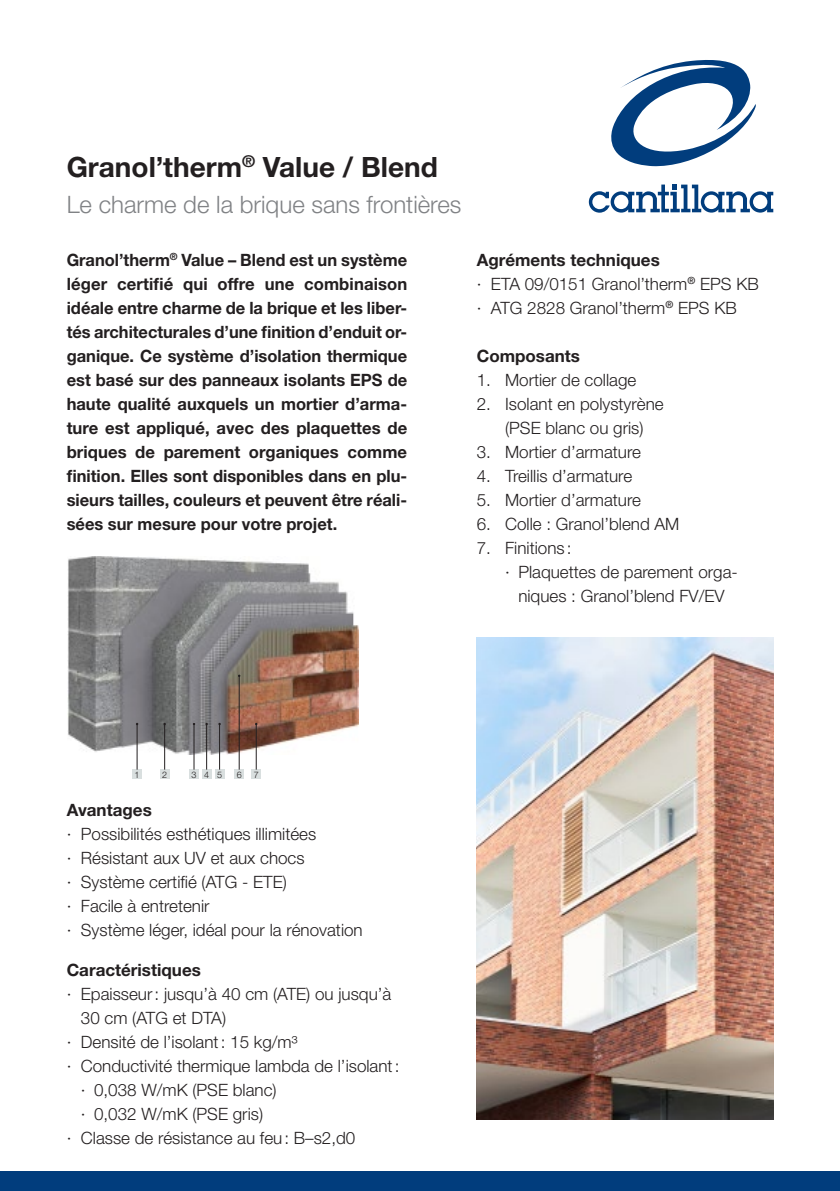
<style>
.page{position:relative;width:840px;height:1191px;background:#fff}
.page>*{position:absolute;margin:0;border:0;box-sizing:border-box;transform-origin:0 0}
.t1{font:700 28px "Helvetica Neue LT";color:#231f20}
.t2{font:300 24px "Helvetica Neue LT";color:#808285}
.t3{font:300 17px/24px "Helvetica Neue LT";color:#231f20}
.t4{font:700 17px/24px "Helvetica Neue LT";color:#231f20;text-align:justify}
.t5{font:300 9px "Helvetica Neue";color:#231f20}
.s1{font-weight:700}
</style>
<div class="page">
<div style="left:0;top:1171px;width:839px;height:20px;background:#013d7d"></div>
<img style="left:476px;top:637px;width:296px;height:482px">
<svg style="left:588px;top:184px;width:184px;height:29px"></svg>
<svg style="left:611px;top:60px;width:144px;height:107px"></svg>
<img style="left:67px;top:556px;width:291px;height:198px">
<div style="left:132px;top:769px;width:10px;height:10px;background:#d9dfdf"></div>
<hr style="left:137px;top:724px;width:1px;height:45px;background:#231f20">
<div style="left:160px;top:769px;width:9px;height:10px;background:#d9dfdf"></div>
<hr style="left:164px;top:724px;width:1px;height:45px;background:#231f20">
<div style="left:189px;top:769px;width:10px;height:10px;background:#d9dfdf"></div>
<hr style="left:193px;top:724px;width:1px;height:45px;background:#231f20">
<div style="left:202px;top:769px;width:9px;height:10px;background:#d9dfdf"></div>
<hr style="left:206px;top:724px;width:1px;height:45px;background:#231f20">
<div style="left:234px;top:769px;width:10px;height:10px;background:#d9dfdf"></div>
<hr style="left:239px;top:676px;width:1px;height:93px;background:#231f20">
<div style="left:215px;top:769px;width:9px;height:10px;background:#d9dfdf"></div>
<hr style="left:219px;top:724px;width:1px;height:45px;background:#231f20">
<div style="left:251px;top:769px;width:10px;height:10px;background:#d9dfdf"></div>
<hr style="left:256px;top:724px;width:1px;height:45px;background:#231f20">
<h1 class="t1" style="left:67px;top:149px;width:372px">Granol’therm<sup>®</sup> Value / Blend</h1>
<h2 class="t2" style="left:67px;top:189px;width:396px">Le charme de la brique sans frontières</h2>
<p class="t4" style="left:67px;top:247px;width:342px">Granol’therm<sup>®</sup> Value – Blend est un système léger certifié qui offre une combinaison idéale entre charme de la brique et les liber&shy;tés architecturales d’une finition d’enduit or&shy;ganique. Ce système d’isolation thermique est basé sur des panneaux isolants EPS de haute qualité auxquels un mortier d’arma&shy;ture est appliqué, avec des plaquettes de briques de parement organiques comme finition. Elles sont disponibles dans en plu&shy;sieurs tailles, couleurs et peuvent être réali&shy;sées sur mesure pour votre projet.</p>
<p class="t3" style="left:476px;top:247px;width:283px"><span class="s1">Agréments techniques<br></span>· ETA 09/0151 Granol’therm<sup>®</sup> EPS KB · ATG 2828 Granol’therm<sup>®</sup> EPS KB</p>
<p class="t4" style="left:476px;top:343px;width:105px">Composants</p>
<p class="t3" style="left:476px;top:367px;width:161px">1. Mortier de collage</p>
<p class="t3" style="left:476px;top:391px;width:188px;text-align:center">2. Isolant en polystyrène (PSE blanc ou gris)</p>
<p class="t3" style="left:476px;top:439px;width:166px">3. Mortier d’armature</p>
<p class="t3" style="left:476px;top:463px;width:157px">4. Treillis d’armature</p>
<p class="t3" style="left:476px;top:487px;width:166px">5. Mortier d’armature</p>
<p class="t3" style="left:476px;top:511px;width:204px">6. Colle : Granol’blend AM</p>
<p class="t3" style="left:476px;top:535px;width:96px">7. Finitions :</p>
<p class="t3" style="left:505px;top:559px;width:234px">· Plaquettes de parement orga-</p>
<p class="t3" style="left:518px;top:583px;width:207px">niques : Granol’blend FV/EV</p>
<p class="t5" style="left:134px;top:769px;width:7px">1</p>
<p class="t5" style="left:162px;top:769px;width:7px">2</p>
<p class="t5" style="left:191px;top:769px;width:32px">345</p>
<p class="t5" style="left:236px;top:769px;width:7px">6</p>
<p class="t5" style="left:253px;top:769px;width:7px">7</p>
<p class="t4" style="left:67px;top:797px;width:87px">Avantages</p>
<p class="t3" style="left:67px;top:821px;width:297px">· Possibilités esthétiques illimitées<br>· Résistant aux UV et aux chocs<br>· Système certifié (ATG - ETE)<br>· Facile à entretenir<br>· Système léger, idéal pour la rénovation</p>
<p class="t4" style="left:67px;top:957px;width:136px">Caractéristiques</p>
<p class="t3" style="left:67px;top:981px;width:326px">· Epaisseur: jusqu’à 40 cm (ATE) ou jusqu’à</p>
<p class="t3" style="left:81px;top:1005px;width:147px">30 cm (ATG et DTA)</p>
<p class="t3" style="left:67px;top:1029px;width:232px">· Densité de l’isolant: 15 kg/m³</p>
<p class="t3" style="left:67px;top:1053px;width:334px">· Conductivité thermique lambda de l’isolant:</p>
<p class="t3" style="left:81px;top:1077px;width:197px">· 0,038 W/mK (PSE blanc)</p>
<p class="t3" style="left:81px;top:1101px;width:184px">· 0,032 W/mK (PSE gris)</p>
<p class="t3" style="left:67px;top:1125px;width:290px">· Classe de résistance au feu: B–s2,d0</p>
</div>
